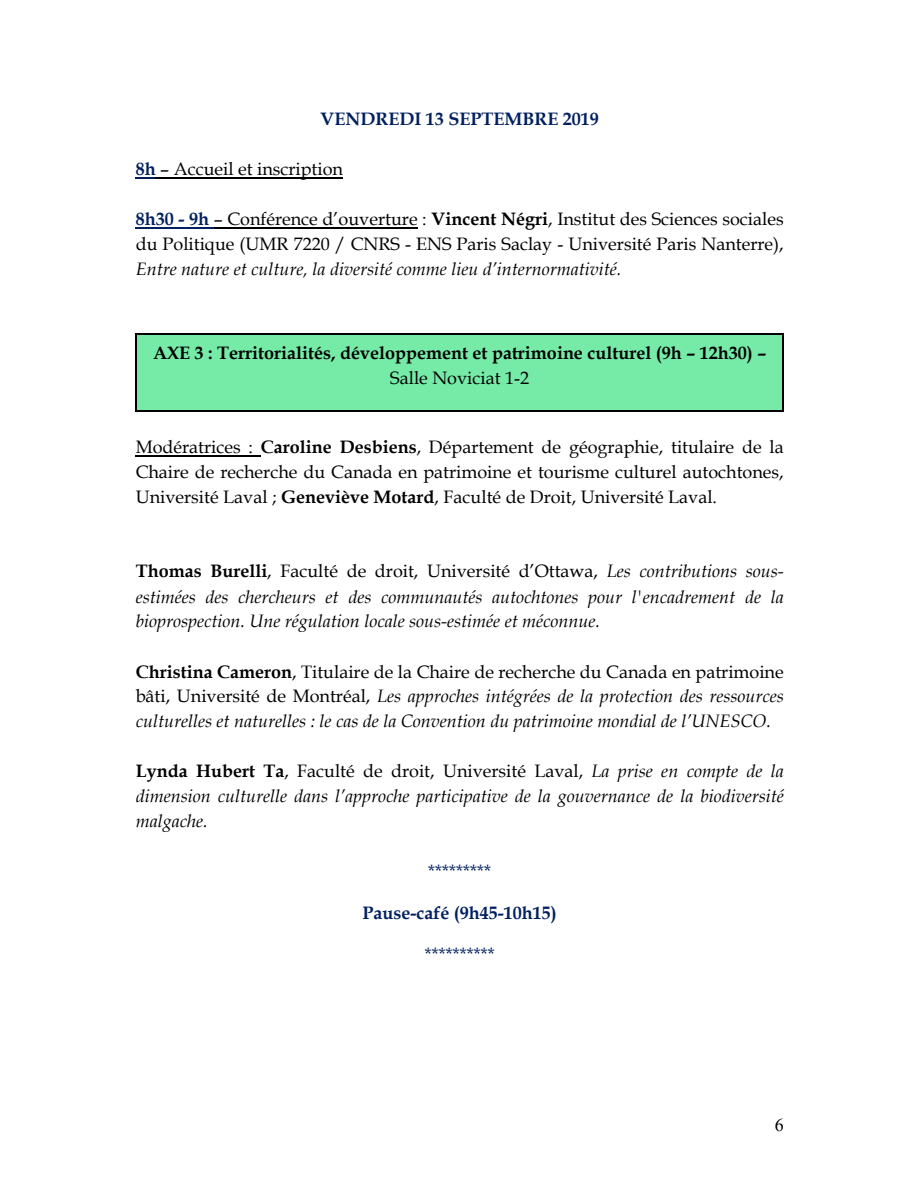
<style>
.page{position:relative;width:918px;height:1188px;background:#fff}
.page>*{position:absolute;margin:0;border:0;box-sizing:border-box;transform-origin:0 0}
.t1{font:italic 18px/25px "Book Antiqua";color:#000;text-align:justify}
.t2{font:18px/25px "Book Antiqua";color:#000}
.t3{font:700 18px "Book Antiqua";color:#000}
.t4{font:700 18px "Book Antiqua";color:#002060}
.t5{font:18px "Book Antiqua";color:#002060}
.t6{font:18px "Times New Roman";color:#000}
.s1{font-weight:700;color:#002060}
.s2{font-weight:700}
.s3{font-weight:700;font-style:normal}
.s4{font-style:normal}
</style>
<div class="page">
<svg style="left:136px;top:178px;width:20px;height:1px"></svg>
<hr style="left:156px;top:178px;width:187px;height:1px;background:#000">
<hr style="left:136px;top:228px;width:78px;height:1px;background:#002060">
<hr style="left:214px;top:228px;width:204px;height:1px;background:#000">
<div style="left:137px;top:335px;width:645px;height:75px;background:#76eba8"></div>
<hr style="left:137px;top:333px;width:645px;height:2px;background:#000">
<svg style="left:782px;top:333px;width:2px;height:9px"></svg>
<hr style="left:136px;top:342px;width:1px;height:68px;background:#000">
<hr style="left:137px;top:410px;width:645px;height:1px;background:#000">
<hr style="left:782px;top:342px;width:2px;height:68px;background:#000">
<hr style="left:136px;top:455px;width:125px;height:1px;background:#000">
<p class="t4" style="left:320px;top:109px;width:280px">VENDREDI 13 SEPTEMBRE 2019</p>
<p class="t2" style="left:136px;top:157px;width:209px"><span class="s1">8h</span> – Accueil et inscription</p>
<p class="t2" style="left:136px;top:207px;width:649px"><span class="s1">8h30 - 9h</span> – Conférence d’ouverture : <span class="s2">Vincent Négri</span>, Institut des Sciences sociales du Politique (UMR 7220 / CNRS - ENS Paris Saclay - Université Paris Nanterre),</p>
<p class="t1" style="left:136px;top:257px;width:487px">Entre nature et culture, la diversité comme lieu d’internormativité.</p>
<p class="t3" style="left:153px;top:342px;width:615px">AXE 3 : Territorialités, développement et patrimoine culturel (9h – 12h30) –</p>
<p class="t2" style="left:390px;top:365px;width:140px">Salle Noviciat 1-2</p>
<p class="t2" style="left:136px;top:435px;width:649px;text-align:justify">Modératrices : <span class="s2">Caroline Desbiens</span>, Département de géographie, titulaire de la Chaire de recherche du Canada en patrimoine et tourisme culturel autochtones, Université Laval ; <span class="s2">Geneviève Motard</span>, Faculté de Droit, Université Laval.</p>
<p class="t1" style="left:136px;top:559px;width:650px"><span class="s3">Thomas Burelli</span><span class="s4">, Faculté de droit, Université d’Ottawa,</span> Les contributions sous&shy;estimées des chercheurs et des communautés autochtones pour l'encadrement de la bioprospection. Une régulation locale sous-estimée et méconnue.</p>
<p class="t1" style="left:136px;top:659px;width:650px"><span class="s3">Christina Cameron</span><span class="s4">, Titulaire de la Chaire de recherche du Canada en patrimoine bâti, Université de Montréal,</span> Les approches intégrées de la protection des ressources culturelles et naturelles : le cas de la Convention du patrimoine mondial de l’UNESCO.</p>
<p class="t1" style="left:136px;top:759px;width:650px"><span class="s3">Lynda Hubert Ta</span><span class="s4">, Faculté de droit, Université Laval,</span> La prise en compte de la dimension culturelle dans l’approche participative de la gouvernance de la biodiversité malgache.</p>
<p class="t5" style="left:428px;top:860px;width:65px">*********</p>
<p class="t4" style="left:362px;top:902px;width:196px">Pause-café (9h45-10h15)</p>
<p class="t5" style="left:425px;top:943px;width:72px">**********</p>
<p class="t6" style="left:775px;top:1115px;width:10px">6</p>
</div>
